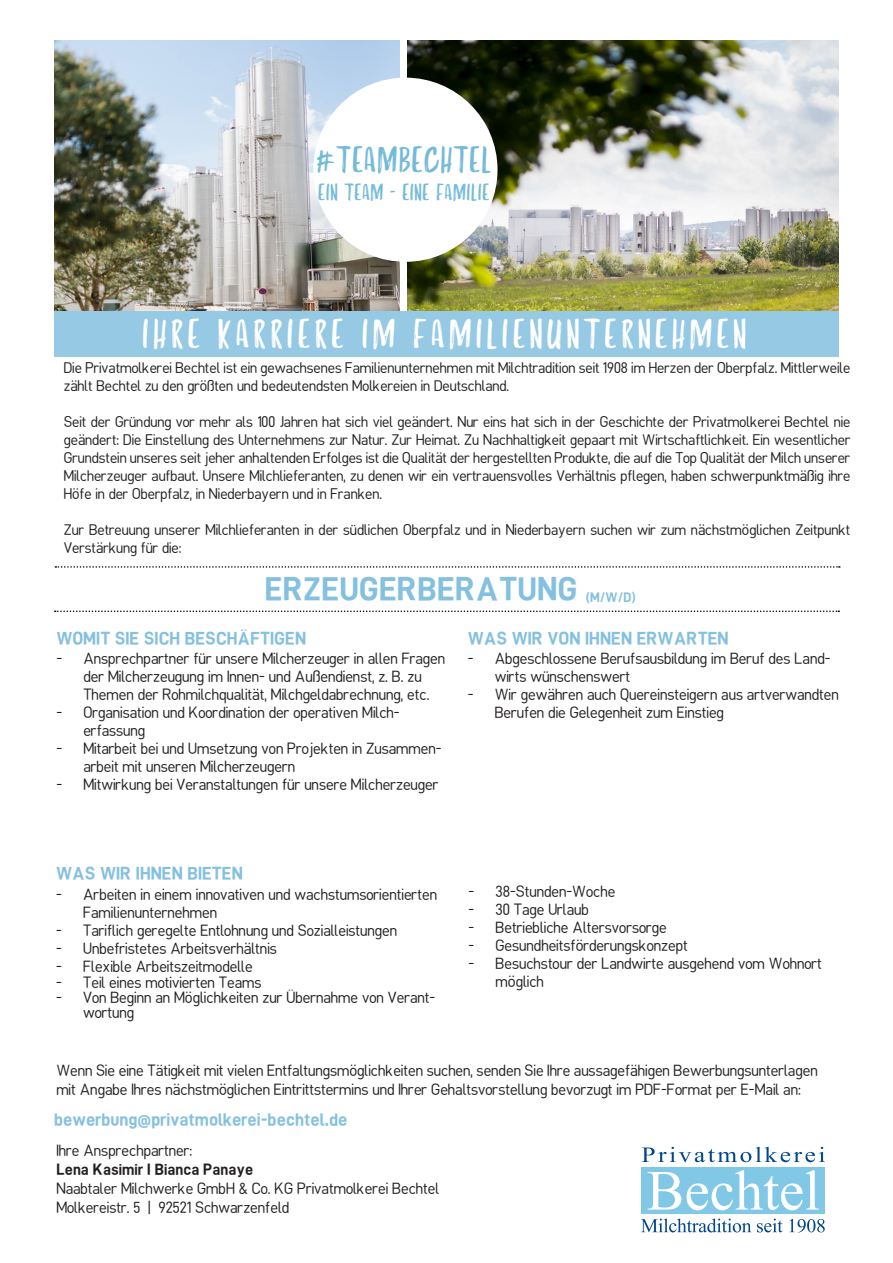
<style>
.page{position:relative;width:893px;height:1263px;background:#fff}
.page>*{position:absolute;margin:0;border:0;box-sizing:border-box;transform-origin:0 0}
.t1{font:42px "Bechtel";letter-spacing:.075em;color:#fff}
.t2{font:37.5px "Bechtel";color:#75bbd9}
.t3{font:700 33px "Bechtel Sans";color:#84c0df}
.t4{font:24px "Bechtel";color:#75bbd9}
.t5{font:700 18px "Bechtel Sans";color:#84c0df}
.t6{font:15.75px/18px "Bechtel Sans";color:#231f20}
.t7{font:700 15.75px "Bechtel Sans";color:#231f20}
.t8{font:15px/18px "Bechtel Sans";color:#231f20}
.t9{font:700 13.5px "Bechtel Sans";color:#84c0df}
</style>
<div class="page">
<div style="left:642px;top:1167px;width:183px;height:46px;background:#81c8e7"></div>
<svg style="left:648px;top:1172px;width:33px;height:37px"></svg>
<svg style="left:687px;top:1170px;width:132px;height:40px"></svg>
<svg style="left:642px;top:1147px;width:183px;height:15px"></svg>
<svg style="left:641px;top:1218px;width:110px;height:14px"></svg>
<svg style="left:757px;top:1218px;width:26px;height:14px"></svg>
<svg style="left:789px;top:1219px;width:36px;height:13px"></svg>
<svg style="left:55px;top:566px;width:785px;height:2px"></svg>
<svg style="left:55px;top:610px;width:784px;height:2px"></svg>
<div style="left:54px;top:311px;width:785px;height:45px;background:#96c9e3"></div>
<img style="left:55px;top:40px;width:344px;height:271px">
<img style="left:408px;top:40px;width:431px;height:271px">
<div style="left:313px;top:78px;width:184px;height:184px;background:#fff;border-radius:50%"></div>
<p class="t2" style="left:316px;top:141px;width:178px">#TEAMBECHTEL</p>
<p class="t4" style="left:318px;top:180px;width:173px">EIN TEAM - EINE FAMILIE</p>
<p class="t1" style="left:142px;top:313px;width:606px">IHRE KARRIERE IM FAMILIENUNTERNEHMEN</p>
<p class="t8" style="left:64px;top:360px;width:788px">Die Privatmolkerei Bechtel ist ein gewachsenes Familienunternehmen mit Milchtradition seit 1908 im Herzen der Oberpfalz. Mittlerweile zählt Bechtel zu den größten und bedeutendsten Molkereien in Deutschland.</p>
<p class="t8" style="left:64px;top:414px;width:788px;text-align:justify">Seit der Gründung vor mehr als 100 Jahren hat sich viel geändert. Nur eins hat sich in der Geschichte der Privatmolkerei Bechtel nie geändert: Die Einstellung des Unternehmens zur Natur. Zur Heimat. Zu Nachhaltigkeit gepaart mit Wirtschaftlichkeit. Ein wesentlicher Grundstein unseres seit jeher anhaltenden Erfolges ist die Qualität der hergestellten Produkte, die auf die Top Qualität der Milch unserer Milcherzeuger aufbaut. Unsere Milchlieferanten, zu denen wir ein vertrauensvolles Verhältnis pflegen, haben schwerpunktmäßig ihre Höfe in der Oberpfalz, in Niederbayern und in Franken.</p>
<p class="t8" style="left:64px;top:522px;width:788px">Zur Betreuung unserer Milchlieferanten in der südlichen Oberpfalz und in Niederbayern suchen wir zum nächstmöglichen Zeitpunkt<br>Verstärkung für die:</p>
<p class="t3" style="left:265px;top:573px;width:314px">ERZEUGERBERATUNG</p>
<p class="t9" style="left:586px;top:590px;width:51px">(M/W/D)</p>
<p class="t5" style="left:56px;top:630px;width:251px">WOMIT SIE SICH BESCHÄFTIGEN</p>
<p class="t6" style="left:83px;top:650px;width:363px;text-indent:-27px">- Ansprechpartner für unsere Milcherzeuger in allen Fragen der Milcherzeugung im Innen- und Außendienst, z. B. zu<br>Themen der Rohmilchqualität, Milchgeldabrechnung, etc.</p>
<p class="t6" style="left:83px;top:704px;width:318px;text-indent:-27px">- Organisation und Koordination der operativen Milch&shy;erfassung</p>
<p class="t6" style="left:83px;top:740px;width:360px;text-indent:-27px">- Mitarbeit bei und Umsetzung von Projekten in Zusammen&shy;arbeit mit unseren Milcherzeugern</p>
<p class="t6" style="left:56px;top:776px;width:384px">- Mitwirkung bei Veranstaltungen für unsere Milcherzeuger</p>
<p class="t5" style="left:468px;top:630px;width:262px">WAS WIR VON IHNEN ERWARTEN</p>
<p class="t6" style="left:495px;top:650px;width:337px;text-indent:-27px">- Abgeschlossene Berufsausbildung im Beruf des Land&shy;wirts wünschenswert</p>
<p class="t6" style="left:495px;top:686px;width:346px;text-indent:-27px">- Wir gewähren auch Quereinsteigern aus artverwandten<br>Berufen die Gelegenheit zum Einstieg</p>
<p class="t5" style="left:56px;top:865px;width:188px">WAS WIR IHNEN BIETEN</p>
<p class="t6" style="left:83px;top:886px;width:355px;text-indent:-27px">- Arbeiten in einem innovativen und wachstumsorientierten<br>Familienunternehmen</p>
<p class="t6" style="left:56px;top:922px;width:343px">- Tariflich geregelte Entlohnung und Sozialleistungen</p>
<p class="t6" style="left:56px;top:940px;width:222px">- Unbefristetes Arbeitsverhältnis</p>
<p class="t6" style="left:56px;top:958px;width:198px">- Flexible Arbeitszeitmodelle</p>
<p class="t6" style="left:56px;top:974px;width:207px">- Teil eines motivierten Teams</p>
<p class="t6" style="left:83px;top:990px;width:354px;line-height:15.8px;text-indent:-27px">- Von Beginn an Möglichkeiten zur Übernahme von Verant&shy;wortung</p>
<p class="t6" style="left:469px;top:883px;width:148px">- 38-Stunden-Woche</p>
<p class="t6" style="left:469px;top:901px;width:122px">- 30 Tage Urlaub</p>
<p class="t6" style="left:469px;top:919px;width:200px">- Betriebliche Altersvorsorge</p>
<p class="t6" style="left:469px;top:937px;width:221px">- Gesundheitsförderungskonzept</p>
<p class="t6" style="left:496px;top:955px;width:328px;text-indent:-27px">- Besuchstour der Landwirte ausgehend vom Wohnort möglich</p>
<p class="t6" style="left:56px;top:1062px;width:763px;line-height:18.9px">Wenn Sie eine Tätigkeit mit vielen Entfaltungsmöglichkeiten suchen, senden Sie Ihre aussagefähigen Bewerbungsunterlagen mit Angabe Ihres nächstmöglichen Eintrittstermins und Ihrer Gehaltsvorstellung bevorzugt im PDF-Format per E-Mail an:</p>
<p class="t5" style="left:54px;top:1111px;width:295px">bewerbung@privatmolkerei-bechtel.de</p>
<p class="t6" style="left:56px;top:1142px;width:138px">Ihre Ansprechpartner:</p>
<p class="t7" style="left:56px;top:1161px;width:198px">Lena Kasimir I Bianca Panaye</p>
<p class="t6" style="left:56px;top:1180px;width:384px">Naabtaler Milchwerke GmbH &amp; Co. KG Privatmolkerei Bechtel</p>
<p class="t6" style="left:56px;top:1198px;width:234px">Molkereistr. 5 | 92521 Schwarzenfeld</p>
</div>
